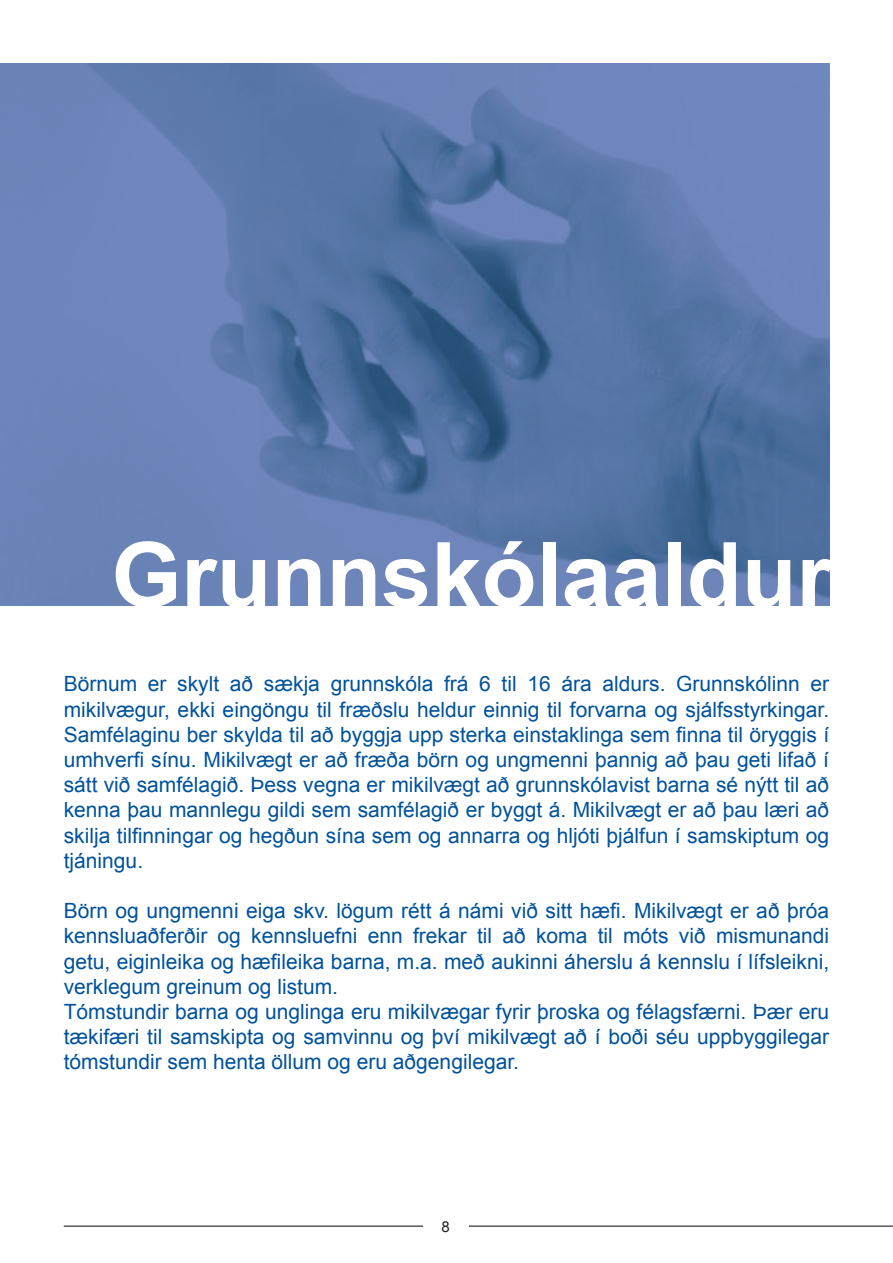
<style>
.page{position:relative;width:893px;height:1263px;background:#fff}
.page>*{position:absolute;margin:0;border:0;box-sizing:border-box;transform-origin:0 0}
.t1{font:700 90px "Arial";color:#fff}
.t2{font:21px/25.2px "Arial";color:#01529b;text-align:justify}
.t3{font:15px "Arial";color:#231f20}
</style>
<div class="page">
<hr style="left:64px;top:1225px;width:829px;height:2px;background:#231f20">
<div style="left:423px;top:1221px;width:45px;height:37px;background:#fff"></div>
<img style="left:0;top:64px;width:829px;height:541px">
<h1 class="t1" style="left:111px;top:524px;width:722px">Grunnskólaaldur</h1>
<p class="t2" style="left:64px;top:671px;width:767px">Börnum er skylt að sækja grunnskóla frá 6 til 16 ára aldurs. Grunnskólinn er mikilvægur, ekki eingöngu til fræðslu heldur einnig til forvarna og sjálfsstyrkingar.<br>Samfélaginu ber skylda til að byggja upp sterka einstaklinga sem finna til öryggis í umhverfi sínu. Mikilvægt er að fræða börn og ungmenni þannig að þau geti lifað í sátt við samfélagið. Þess vegna er mikilvægt að grunnskólavist barna sé nýtt til að kenna þau mannlegu gildi sem samfélagið er byggt á. Mikilvægt er að þau læri að skilja tilfinningar og hegðun sína sem og annarra og hljóti þjálfun í samskiptum og tjáningu.</p>
<p class="t2" style="left:64px;top:898px;width:767px;text-align:left">Börn og ungmenni eiga skv. lögum rétt á námi við sitt hæfi. Mikilvægt er að þróa kennsluaðferðir og kennsluefni enn frekar til að koma til móts við mismunandi getu, eiginleika og hæfileika barna, m.a. með aukinni áherslu á kennslu í lífsleikni, verklegum greinum og listum.<br>Tómstundir barna og unglinga eru mikilvægar fyrir þroska og félagsfærni. Þær eru tækifæri til samskipta og samvinnu og því mikilvægt að í boði séu uppbyggilegar tómstundir sem henta öllum og eru aðgengilegar.</p>
<p class="t3" style="left:442px;top:1218px;width:10px">8</p>
</div>
